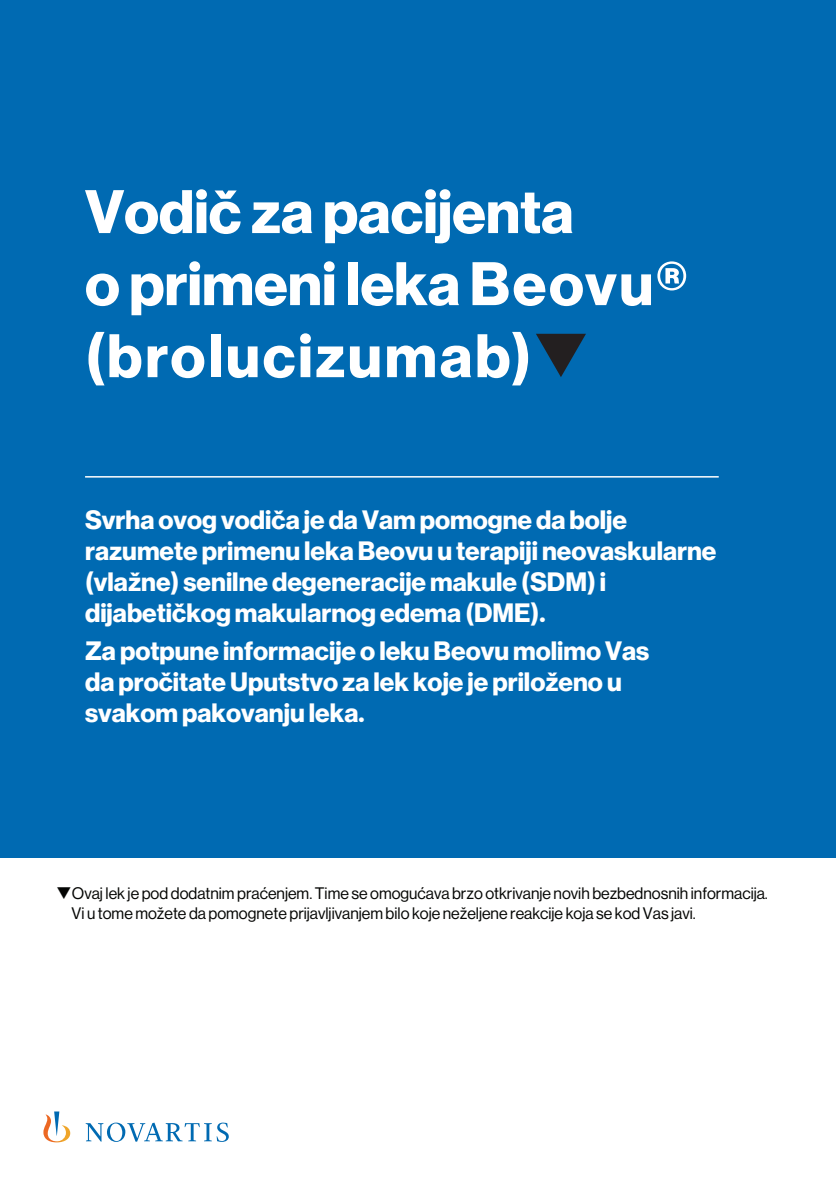
<style>
.page{position:relative;width:836px;height:1196px;background:#fff}
.page>*{position:absolute;margin:0;border:0;box-sizing:border-box;transform-origin:0 0}
.t1{font:700 60px/72px "Volta Modern Display 75";color:#fff}
.t2{font:700 26px/31.2px "Volta Modern Display 75";color:#fff}
.t3{font:16.4px/19.2px "Volta Modern Display 55 Roman";color:#040503}
.s1{color:#231f20}
</style>
<div class="page">
<div style="left:0;top:0;width:835px;height:857px;background:#006ab2"></div>
<hr style="left:85px;top:476px;width:633px;height:1px;background:#fff">
<svg style="left:43px;top:1111px;width:186px;height:31px"></svg>
<h1 class="t1" style="left:85px;top:177px;width:604px">Vodič za pacijenta<br>o primeni leka Beovu® (brolucizumab)<span class="s1">❑</span></h1>
<p class="t2" style="left:85px;top:504px;width:632px">Svrha ovog vodiča je da Vam pomogne da bolje razumete primenu leka Beovu u terapiji neovaskularne (vlažne) senilne degeneracije makule (SDM) i dijabetičkog makularnog edema (DME).</p>
<p class="t2" style="left:85px;top:635px;width:565px">Za potpune informacije o leku Beovu molimo Vas da pročitate Uputstvo za lek koje je priloženo u svakom pakovanju leka.</p>
<p class="t3" style="left:71px;top:883px;width:697px;text-indent:-15px">❑Ovaj lek je pod dodatnim praćenjem. Time se omogućava brzo otkrivanje novih bezbednosnih informacija.<br>Vi u tome možete da pomognete prijavljivanjem bilo koje neželjene reakcije koja se kod Vas javi.</p>
</div>
